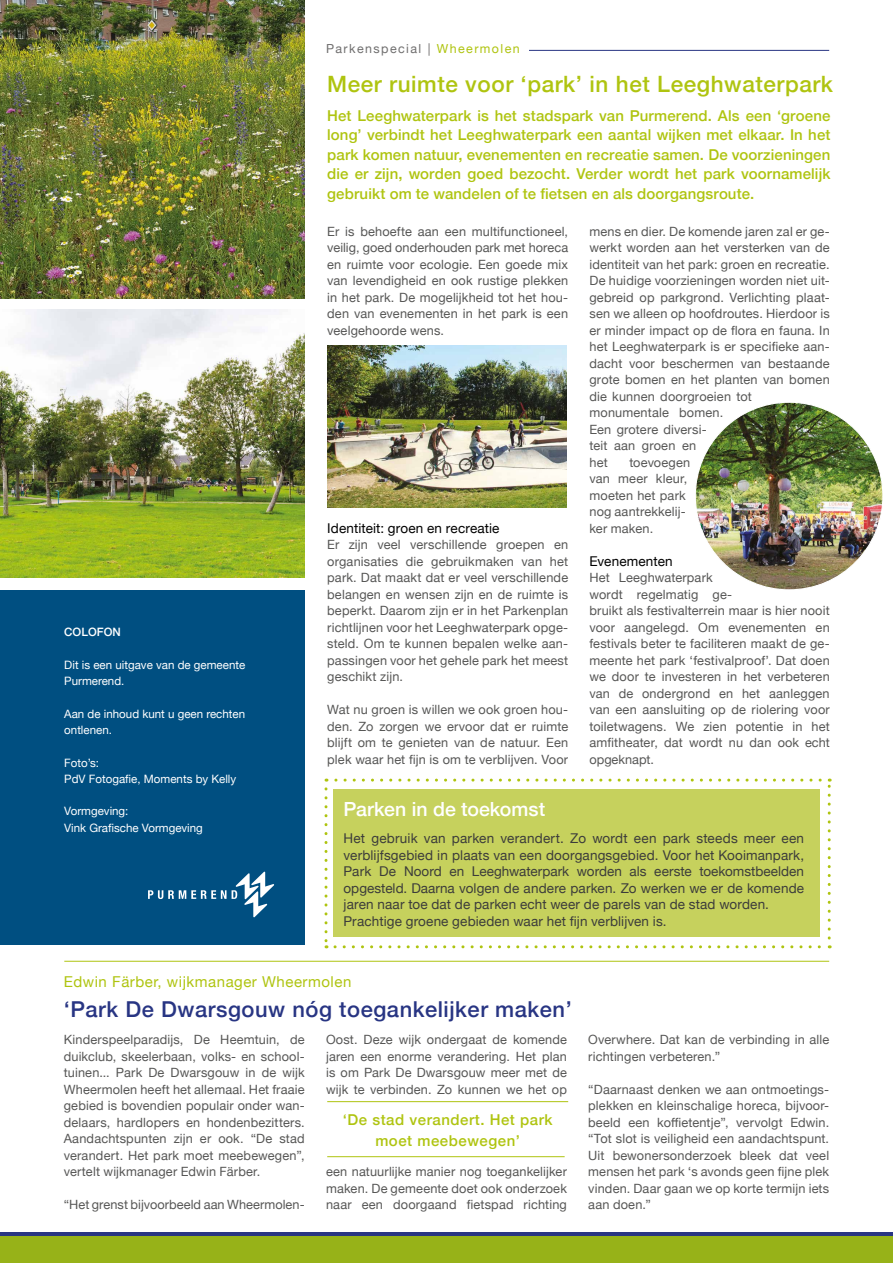
<style>
.page{position:relative;width:893px;height:1263px;background:#fff}
.page>*{position:absolute;margin:0;border:0;box-sizing:border-box;transform-origin:0 0}
.t1{font:500 22.5px "Helvetica Neue";letter-spacing:.025em;color:#afc410}
.t2{font:500 21.9px "Helvetica Neue";letter-spacing:.025em;color:#283583}
.t3{font:500 19.5px "Helvetica Neue";color:#fff}
.t4{font:500 15px/19.5px "Helvetica Neue";letter-spacing:.015em;color:#afc410;text-align:justify}
.t5{font:500 15px/21px "Helvetica Neue";letter-spacing:.035em;color:#afc410;text-align:center}
.t6{font:15px "Helvetica Neue";letter-spacing:.035em;color:#afc410}
.t7{font:13.5px/16.5px "Helvetica Neue";letter-spacing:.01em;color:#3c3c3b}
.t8{font:13.5px "Helvetica Neue";letter-spacing:.01em;color:#000}
.t9{font:12.75px/16.5px "Helvetica Neue";letter-spacing:.015em;color:#575756;text-align:justify}
.t10{font:12.45px "Helvetica Neue";letter-spacing:.115em;color:#706f6f}
.t11{font:11.55px/16.2px "Helvetica Neue";color:#fff}
.t12{font:500 11.55px "Helvetica Neue";color:#fff}
.s1{color:#afc410}
</style>
<div class="page">
<hr style="left:892px;top:1206px;width:1px;height:57px;background:#fd0">
<div style="left:334px;top:790px;width:486px;height:147px;background:#c6d15d"></div>
<div style="left:0;top:590px;width:305px;height:355px;background:#004f81"></div>
<svg style="left:148px;top:872px;width:126px;height:45px"></svg>
<hr style="left:529px;top:50px;width:300px;height:1px;background:#283583">
<hr style="left:64px;top:961px;width:765px;height:1px;background:#afc410">
<img style="left:327px;top:345px;width:240px;height:162px">
<img style="left:0;top:310px;width:304px;height:267px">
<svg style="left:324px;top:789px;width:3px;height:159px"></svg>
<svg style="left:335px;top:945px;width:495px;height:3px"></svg>
<svg style="left:828px;top:779px;width:3px;height:159px"></svg>
<svg style="left:326px;top:779px;width:494px;height:3px"></svg>
<hr style="left:327px;top:1101px;width:241px;height:1px;background:#afc410">
<hr style="left:327px;top:1156px;width:238px;height:1px;background:#afc410">
<img style="left:695px;top:402px;width:188px;height:188px;border-radius:94px">
<img style="left:0;top:0;width:305px;height:298px">
<div style="left:0;top:1233px;width:893px;height:30px;background:#97b218"></div>
<hr style="left:0;top:1233px;width:893px;height:3px;background:#283583">
<p class="t10" style="left:326px;top:40px;width:195px">Parkenspecial | <span class="s1">Wheermolen</span></p>
<p class="t12" style="left:64px;top:623px;width:58px">COLOFON</p>
<p class="t11" style="left:64px;top:657px;width:183px">Dit is een uitgave van de gemeente<br>Purmerend.</p>
<p class="t11" style="left:64px;top:706px;width:182px">Aan de inhoud kunt u geen rechten ontlenen.</p>
<p class="t11" style="left:64px;top:755px;width:174px">Foto’s:<br>PdV Fotogafie, Moments by Kelly</p>
<p class="t11" style="left:64px;top:804px;width:140px">Vormgeving:<br>Vink Grafische Vormgeving</p>
<h1 class="t1" style="left:327px;top:66px;width:507px">Meer ruimte voor ‘park’ in het Leeghwaterpark</h1>
<p class="t4" style="left:327px;top:104px;width:505px">Het Leeghwaterpark is het stadspark van Purmerend. Als een ‘groene long’ verbindt het Leeghwaterpark een aantal wijken met elkaar. In het park komen natuur, evenementen en recreatie samen. De voorzieningen die er zijn, worden goed bezocht. Verder wordt het park voornamelijk gebruikt om te wandelen of te fietsen en als doorgangsroute.</p>
<p class="t9" style="left:327px;top:223px;width:242px">Er is behoefte aan een multifunctioneel, veilig, goed onderhouden park met horeca en ruimte voor ecologie. Een goede mix van levendigheid en ook rustige plekken in het park. De mogelijkheid tot het hou&shy;den van evenementen in het park is een veelgehoorde wens.</p>
<p class="t8" style="left:327px;top:518px;width:174px">Identiteit: groen en recreatie</p>
<p class="t9" style="left:327px;top:537px;width:242px">Er zijn veel verschillende groepen en organisaties die gebruikmaken van het park. Dat maakt dat er veel verschillende belangen en wensen zijn en de ruimte is beperkt. Daarom zijn er in het Parkenplan richtlijnen voor het Leeghwaterpark opge&shy;steld. Om te kunnen bepalen welke aan&shy;passingen voor het gehele park het meest geschikt zijn.</p>
<p class="t9" style="left:327px;top:702px;width:242px">Wat nu groen is willen we ook groen hou&shy;den. Zo zorgen we ervoor dat er ruimte blijft om te genieten van de natuur. Een plek waar het fijn is om te verblijven. Voor</p>
<p class="t9" style="left:589px;top:223px;width:242px;text-align:left">mens en dier. De komende jaren zal er ge&shy;werkt worden aan het versterken van de identiteit van het park: groen en recreatie.<br>De huidige voorzieningen worden niet uit&shy;gebreid op parkgrond. Verlichting plaat&shy;sen we alleen op hoofdroutes. Hierdoor is er minder impact op de flora en fauna. In het Leeghwaterpark is er specifieke aan&shy;dacht voor beschermen van bestaande grote bomen en het planten van bomen die kunnen doorgroeien tot monumentale bomen.<br>Een grotere diversi-<br>teit aan groen en<br>het</p>
<p class="t9" style="left:589px;top:454px;width:102px;text-align:left;text-indent:40px">toevoegen van meer kleur, moeten het park nog aantrekkelij&shy;ker maken.</p>
<p class="t8" style="left:589px;top:551px;width:85px">Evenementen</p>
<p class="t9" style="left:589px;top:570px;width:242px;text-align:left">Het Leeghwaterpark<br>wordt regelmatig ge-<br>bruikt als festivalterrein maar is hier nooit voor aangelegd. Om evenementen en festivals beter te faciliteren maakt de ge&shy;meente het park ‘festivalproof’. Dat doen we door te investeren in het verbeteren van de ondergrond en het aanleggen van een aansluiting op de riolering voor toiletwagens. We zien potentie in het amfitheater, dat wordt nu dan ook echt opgeknapt.</p>
<h3 class="t3" style="left:344px;top:794px;width:203px">Parken in de toekomst</h3>
<p class="t7" style="left:344px;top:831px;width:462px">Het gebruik van parken verandert. Zo wordt een park steeds meer een verblijfsgebied in plaats van een doorgangsgebied. Voor het Kooimanpark, Park De Noord en Leeghwaterpark worden als eerste toekomstbeelden opgesteld. Daarna volgen de andere parken. Zo werken we er de komende jaren naar toe dat de parken echt weer de parels van de stad worden.<br>Prachtige groene gebieden waar het fijn verblijven is.</p>
<p class="t6" style="left:64px;top:971px;width:289px">Edwin Färber, wijkmanager Wheermolen</p>
<h2 class="t2" style="left:64px;top:992px;width:509px">‘Park De Dwarsgouw nóg toegankelijker maken’</h2>
<p class="t9" style="left:64px;top:1032px;width:242px">Kinderspeelparadijs, De Heemtuin, de duikclub, skeelerbaan, volks- en school&shy;tuinen... Park De Dwarsgouw in de wijk Wheermolen heeft het allemaal. Het fraaie gebied is bovendien populair onder wan&shy;delaars, hardlopers en hondenbezitters.<br>Aandachtspunten zijn er ook. “De stad verandert. Het park moet meebewegen”, vertelt wijkmanager Edwin Färber.</p>
<p class="t9" style="left:64px;top:1197px;width:242px">“Het grenst bijvoorbeeld aan Wheermolen-</p>
<p class="t9" style="left:326px;top:1032px;width:242px">Oost. Deze wijk ondergaat de komende jaren een enorme verandering. Het plan is om Park De Dwarsgouw meer met de wijk te verbinden. Zo kunnen we het op</p>
<p class="t5" style="left:343px;top:1107px;width:211px">‘De stad verandert. Het park moet meebewegen’</p>
<p class="t9" style="left:326px;top:1164px;width:242px">een natuurlijke manier nog toegankelijker maken. De gemeente doet ook onderzoek naar een doorgaand fietspad richting</p>
<p class="t9" style="left:588px;top:1032px;width:242px">Overwhere. Dat kan de verbinding in alle richtingen verbeteren.”</p>
<p class="t9" style="left:588px;top:1081px;width:242px">“Daarnaast denken we aan ontmoetings&shy;plekken en kleinschalige horeca, bijvoor&shy;beeld een koffietentje”, vervolgt Edwin. “Tot slot is veiligheid een aandachtspunt.<br>Uit bewonersonderzoek bleek dat veel mensen het park ‘s avonds geen fijne plek vinden. Daar gaan we op korte termijn iets aan doen.”</p>
</div>
